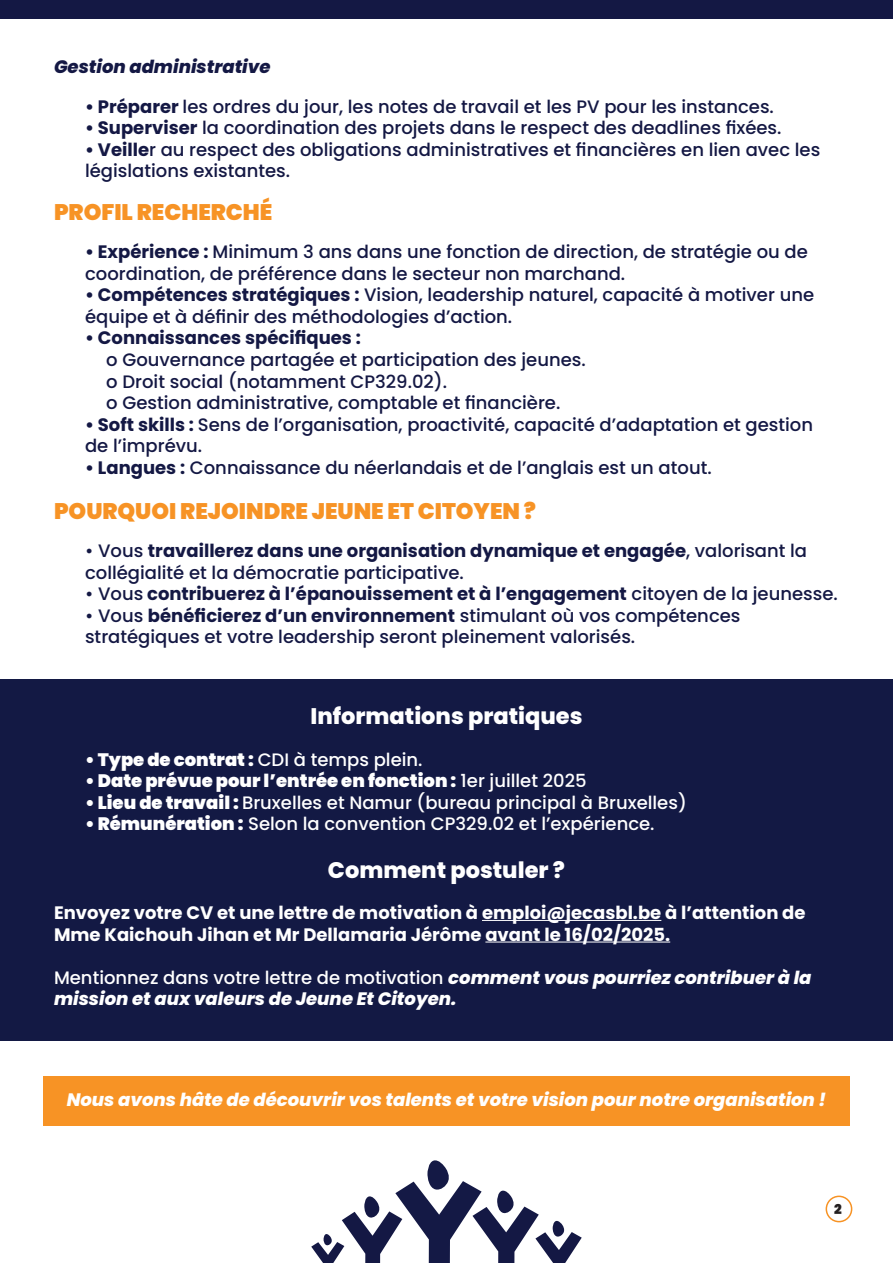
<style>
.page{position:relative;width:893px;height:1263px;background:#fff}
.page>*{position:absolute;margin:0;border:0;box-sizing:border-box;transform-origin:0 0}
.t1{font:900 22.5px "Poppins";color:#f79325}
.t2{font:800 22.5px "Poppins";color:#fff}
.t3{font:500 18px/21.6px "Poppins";color:#141844}
.t4{font:italic 800 18px/21.6px "Poppins";color:#fff}
.t5{font:700 18px/21.6px "Poppins";color:#fff}
.t6{font:500 18px "Poppins";color:#fff}
.t7{font:700 18px "Poppins";color:#141844}
.t8{font:900 18px "Poppins";color:#fff}
.t9{font:italic 800 18px "Poppins";color:#141844}
.t10{font:900 13.5px "Poppins";color:#231f20}
.s1{font-weight:700}
.s2{font-weight:500}
.s3{font-weight:900}
.s4{font-weight:500;font-style:normal}
</style>
<div class="page">
<div style="left:0;top:680px;width:893px;height:361px;background:#131944"></div>
<div style="left:43px;top:1076px;width:807px;height:49px;background:#f79325"></div>
<hr style="left:482px;top:920px;width:179px;height:1px;background:#fff">
<hr style="left:485px;top:941px;width:185px;height:1px;background:#fff">
<svg style="left:311px;top:1160px;width:271px;height:103px"></svg>
<div style="left:826px;top:1195px;width:26px;height:27px;border:2px solid #f79325;border-radius:50%"></div>
<div style="left:0;top:0;width:893px;height:18px;background:#141844"></div>
<p class="t9" style="left:54px;top:56px;width:218px">Gestion administrative</p>
<p class="t3" style="left:85px;top:96px;width:690px"><span class="s1">• Préparer</span> les ordres du jour, les notes de travail et les PV pour les instances.</p>
<p class="t3" style="left:85px;top:117px;width:698px"><span class="s1">• Superviser</span> la coordination des projets dans le respect des deadlines fixées.</p>
<p class="t3" style="left:85px;top:139px;width:737px"><span class="s1">• Veille</span>r au respect des obligations administratives et financières en lien avec les législations existantes.</p>
<p class="t1" style="left:54px;top:199px;width:220px">PROFIL RECHERCHÉ</p>
<p class="t3" style="left:85px;top:241px;width:724px"><span class="s1">• Expérience :</span> Minimum 3 ans dans une fonction de direction, de stratégie ou de coordination, de préférence dans le secteur non marchand.</p>
<p class="t3" style="left:85px;top:284px;width:731px"><span class="s1">• Compétences stratégiques :</span> Vision, leadership naturel, capacité à motiver une équipe et à définir des méthodologies d’action.</p>
<p class="t7" style="left:85px;top:328px;width:277px">• Connaissances spécifiques :</p>
<p class="t3" style="left:106px;top:349px;width:481px">o Gouvernance partagée et participation des jeunes. o Droit social (notamment CP329.02).<br>o Gestion administrative, comptable et financière.</p>
<p class="t3" style="left:85px;top:414px;width:730px"><span class="s1">• Soft skills :</span> Sens de l’organisation, proactivité, capacité d’adaptation et gestion de l’imprévu.</p>
<p class="t3" style="left:85px;top:457px;width:628px"><span class="s1">• Langues :</span> Connaissance du néerlandais et de l’anglais est un atout.</p>
<p class="t1" style="left:54px;top:498px;width:483px">POURQUOI REJOINDRE JEUNE ET CITOYEN ?</p>
<p class="t3" style="left:85px;top:540px;width:724px">• Vous <span class="s1">travaillerez dans une organisation dynamique et engagée</span>, valorisant la collégialité et la démocratie participative.</p>
<p class="t7" style="left:85px;top:583px;width:754px"><span class="s2">• Vous</span> contribuerez à l’épanouissement et à l’engagement <span class="s2">citoyen de la jeunesse.</span></p>
<p class="t3" style="left:85px;top:605px;width:657px">• Vous <span class="s1">bénéficierez d’un environnement</span> stimulant où vos compétences stratégiques et votre leadership seront pleinement valorisés.</p>
<p class="t2" style="left:310px;top:703px;width:274px">Informations pratiques</p>
<p class="t8" style="left:85px;top:749px;width:339px">• Type de contrat : <span class="s2">CDI à temps plein.</span></p>
<p class="t8" style="left:85px;top:770px;width:503px">• Date prévue pour l’entrée en fonction : <span class="s2">1er juillet 2025</span></p>
<p class="t6" style="left:85px;top:792px;width:603px"><span class="s3">• Lieu de travail :</span> Bruxelles et Namur (bureau principal à Bruxelles)</p>
<p class="t6" style="left:85px;top:814px;width:571px"><span class="s3">• Rémunération :</span> Selon la convention CP329.02 et l’expérience.</p>
<p class="t2" style="left:328px;top:857px;width:238px">Comment postuler ?</p>
<p class="t5" style="left:54px;top:902px;width:753px">Envoyez votre CV et une lettre de motivation à emploi@jecasbl.be à l’attention de<br>Mme Kaichouh Jihan et Mr Dellamaria Jérôme avant le 16/02/2025.</p>
<p class="t4" style="left:54px;top:967px;width:759px"><span class="s4">Mentionnez dans votre lettre de motivation</span> comment vous pourriez contribuer à la mission et aux valeurs de Jeune Et Citoyen.</p>
<p class="t4" style="left:67px;top:1089px;width:761px">Nous avons hâte de découvrir vos talents et votre vision pour notre organisation !</p>
<p class="t10" style="left:834px;top:1201px;width:9px">2</p>
</div>
